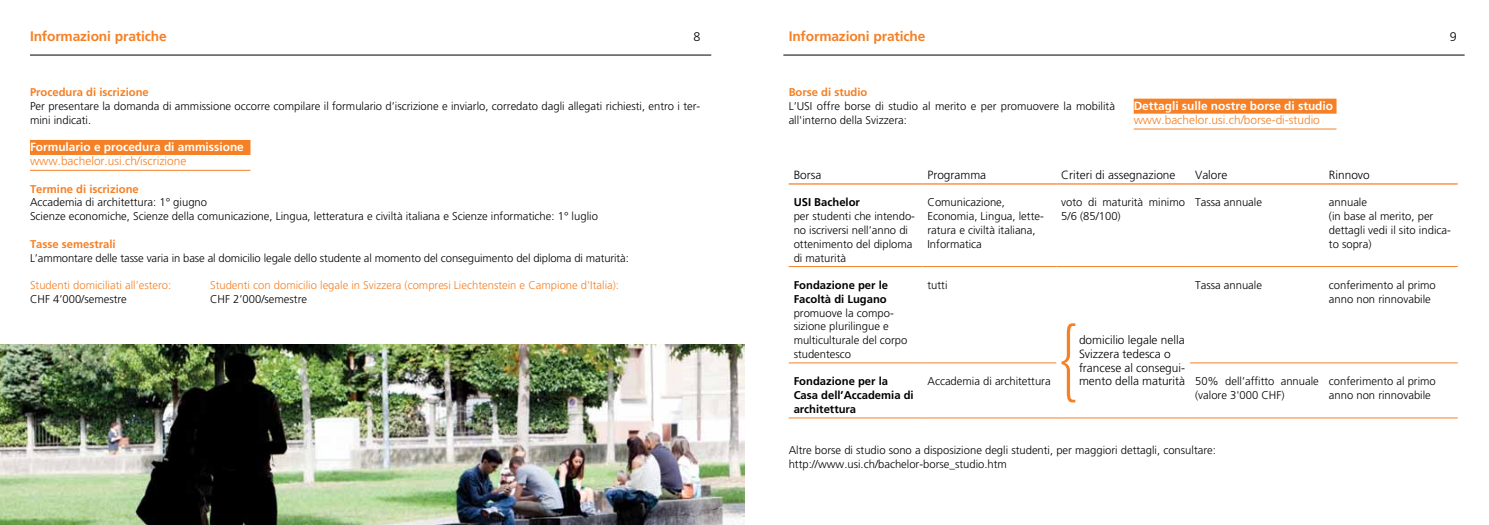
<style>
.page{position:relative;width:1489px;height:525px;background:#fff}
.page>*{position:absolute;margin:0;border:0;box-sizing:border-box;transform-origin:0 0}
.t1{font:700 13.75px "Frutiger LT Std";letter-spacing:-.01em;color:#f58025}
.t2{font:300 12.5px "Frutiger LT Std";color:#000}
.t3{font:300 11.88px/13.8px "Frutiger LT Std";color:#000}
.t4{font:300 11.88px/13.8px "Frutiger LT Std";color:#f58025}
.t5{font:700 11.88px/13.8px "Frutiger LT Std";color:#fff}
.t6{font:300 11.25px/13.8px "Frutiger LT Std";color:#000}
.t7{font:300 11.25px "Frutiger LT Std";color:#f58025}
.t8{font:700 11.25px/13.8px "Frutiger LT Std";color:#000}
.s1{font-weight:700;color:#f58025}
.s2{font-weight:300;color:#f58025}
.s3{font-weight:700;color:#fff}
.s4{font-weight:700}
</style>
<div class="page">
<hr style="left:783px;top:55px;width:681px;height:1px;background:#000">
<img style="left:0;top:344px;width:744px;height:180px">
<hr style="left:788px;top:266px;width:134px;height:1px;background:#f58025">
<hr style="left:922px;top:266px;width:134px;height:1px;background:#f58025">
<hr style="left:1056px;top:266px;width:133px;height:1px;background:#f58025">
<hr style="left:1189px;top:266px;width:134px;height:1px;background:#f58025">
<hr style="left:1323px;top:266px;width:134px;height:1px;background:#f58025">
<hr style="left:1056px;top:417px;width:133px;height:1px;background:#f58025">
<hr style="left:788px;top:362px;width:134px;height:1px;background:#f58025">
<hr style="left:922px;top:362px;width:134px;height:1px;background:#f58025">
<hr style="left:1189px;top:362px;width:134px;height:1px;background:#f58025">
<hr style="left:1323px;top:362px;width:134px;height:1px;background:#f58025">
<hr style="left:788px;top:417px;width:134px;height:1px;background:#f58025">
<hr style="left:922px;top:417px;width:134px;height:1px;background:#f58025">
<hr style="left:1189px;top:417px;width:134px;height:1px;background:#f58025">
<hr style="left:1323px;top:417px;width:134px;height:1px;background:#f58025">
<hr style="left:788px;top:183px;width:134px;height:1px;background:#f58025">
<hr style="left:922px;top:183px;width:134px;height:1px;background:#f58025">
<hr style="left:1056px;top:183px;width:133px;height:1px;background:#f58025">
<hr style="left:1189px;top:183px;width:134px;height:1px;background:#f58025">
<hr style="left:1323px;top:183px;width:134px;height:1px;background:#f58025">
<div style="left:1133px;top:99px;width:203px;height:15px;background:#f58025"></div>
<hr style="left:1133px;top:129px;width:203px;height:1px;background:#f58025">
<svg style="left:1061px;top:323px;width:14px;height:79px"></svg>
<div style="left:30px;top:140px;width:220px;height:15px;background:#f58025"></div>
<hr style="left:30px;top:170px;width:220px;height:1px;background:#f58025">
<hr style="left:30px;top:55px;width:681px;height:1px;background:#000">
<p class="t1" style="left:30px;top:28px;width:138px">Informazioni pratiche</p>
<p class="t2" style="left:693px;top:30px;width:8px">8</p>
<p class="t1" style="left:788px;top:28px;width:138px">Informazioni pratiche</p>
<p class="t6" style="left:30px;top:86px;width:671px"><span class="s1">Procedura di iscrizione<br></span>Per presentare la domanda di ammissione occorre compilare il formulario d’iscrizione e inviarlo, corredato dagli allegati richiesti, entro i ter&shy;mini indicati.</p>
<p class="t5" style="left:30px;top:140px;width:215px">Formulario e procedura di ammissione <span class="s2">www.bachelor.usi.ch/iscrizione</span></p>
<p class="t6" style="left:788px;top:86px;width:328px"><span class="s1">Borse di studio<br></span>L’USI offre borse di studio al merito e per promuovere la mobilità all'interno della Svizzera:</p>
<p class="t4" style="left:1133px;top:99px;width:201px"><span class="s3">Dettagli sulle nostre borse di studio </span>www.bachelor.usi.ch/borse-di-studio</p>
<p class="t2" style="left:1449px;top:30px;width:8px">9</p>
<p class="t6" style="left:30px;top:182px;width:569px"><span class="s1">Termine di iscrizione<br></span>Accademia di architettura: 1° giugno<br>Scienze economiche, Scienze della comunicazione, Lingua, letteratura e civiltà italiana e Scienze informatiche: 1° luglio</p>
<p class="t6" style="left:30px;top:237px;width:600px"><span class="s1">Tasse semestrali<br></span>L’ammontare delle tasse varia in base al domicilio legale dello studente al momento del conseguimento del diploma di maturità:</p>
<p class="t7" style="left:30px;top:278px;width:143px">Studenti domiciliati all’estero:</p>
<p class="t7" style="left:210px;top:278px;width:410px">Studenti con domicilio legale in Svizzera (compresi Liechtenstein e Campione d'Italia):</p>
<p class="t6" style="left:30px;top:292px;width:98px">CHF 4’000/semestre</p>
<p class="t6" style="left:210px;top:292px;width:98px">CHF 2’000/semestre</p>
<p class="t3" style="left:793px;top:168px;width:29px">Borsa</p>
<p class="t3" style="left:927px;top:168px;width:60px">Programma</p>
<p class="t3" style="left:1061px;top:168px;width:116px">Criteri di assegnazione</p>
<p class="t3" style="left:1194px;top:168px;width:34px">Valore</p>
<p class="t3" style="left:1328px;top:168px;width:42px">Rinnovo</p>
<p class="t6" style="left:793px;top:196px;width:123px"><span class="s4">USI Bachelor<br></span>per studenti che intendo&shy;no iscriversi nell’anno di ottenimento del diploma di maturità</p>
<p class="t6" style="left:927px;top:196px;width:118px">Comunicazione,<br>Economia, Lingua, lette&shy;ratura e civiltà italiana,<br>Informatica</p>
<p class="t6" style="left:1061px;top:196px;width:125px">voto di maturità minimo<br>5/6 (85/100)</p>
<p class="t6" style="left:1194px;top:196px;width:68px">Tassa annuale</p>
<p class="t6" style="left:1328px;top:196px;width:123px">annuale<br>(in base al merito, per dettagli vedi il sito indica&shy;to sopra)</p>
<p class="t6" style="left:793px;top:278px;width:115px"><span class="s4">Fondazione per le<br>Facoltà di Lugano </span>promuove la compo&shy;sizione plurilingue e multiculturale del corpo studentesco</p>
<p class="t6" style="left:927px;top:278px;width:21px">tutti</p>
<p class="t6" style="left:1194px;top:278px;width:68px">Tassa annuale</p>
<p class="t6" style="left:1328px;top:278px;width:108px">conferimento al primo anno non rinnovabile</p>
<p class="t3" style="left:1078px;top:333px;width:108px">domicilio legale nella<br>Svizzera tedesca o francese al consegui&shy;mento della maturità</p>
<p class="t8" style="left:793px;top:374px;width:122px">Fondazione per la<br>Casa dell’Accademia di architettura</p>
<p class="t6" style="left:927px;top:374px;width:125px">Accademia di architettura</p>
<p class="t6" style="left:1194px;top:374px;width:125px">50% dell’affitto annuale (valore 3'000 CHF)</p>
<p class="t6" style="left:1328px;top:374px;width:108px">conferimento al primo anno non rinnovabile</p>
<p class="t6" style="left:788px;top:443px;width:428px">Altre borse di studio sono a disposizione degli studenti, per maggiori dettagli, consultare: http://www.usi.ch/bachelor-borse_studio.htm</p>
</div>
